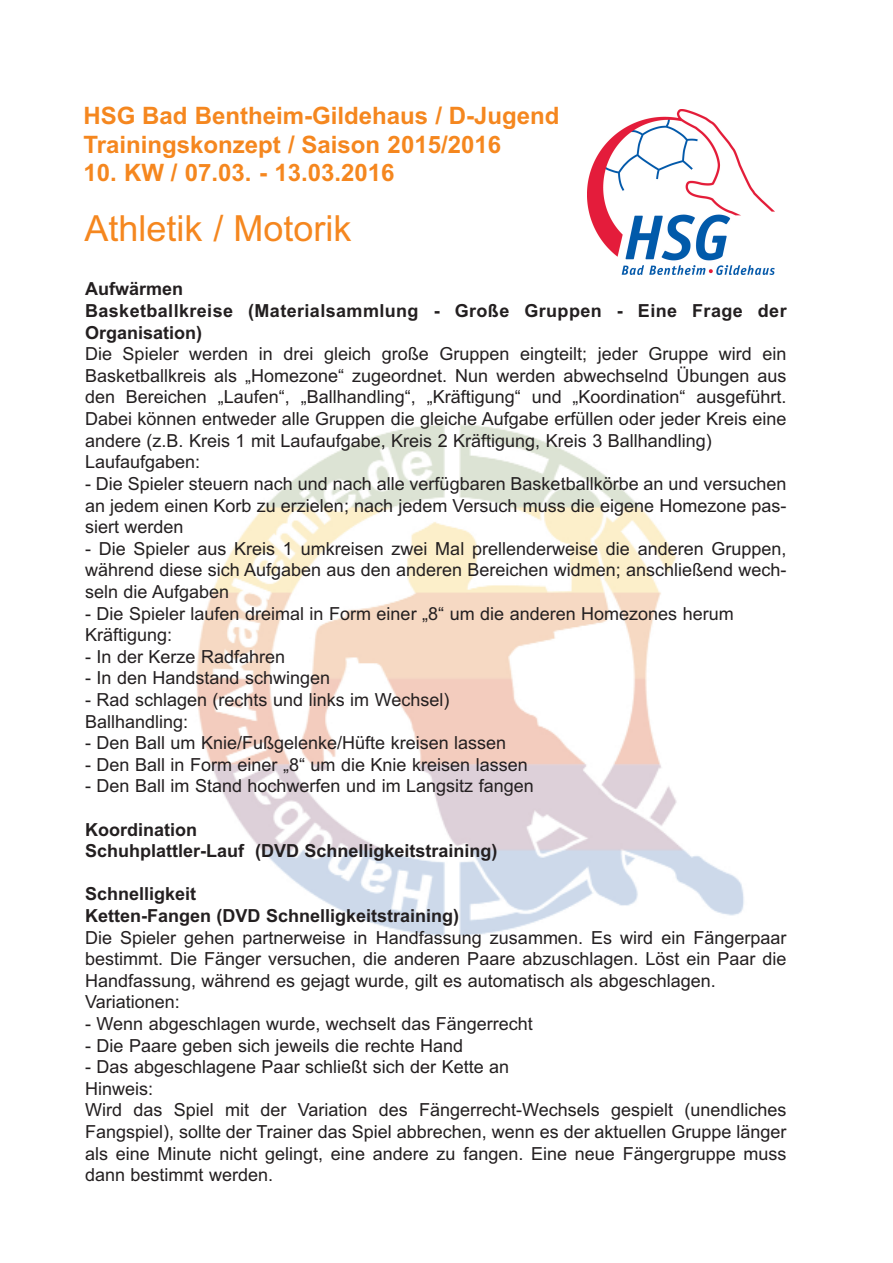
<style>
.page{position:relative;width:893px;height:1263px;background:#fff}
.page>*{position:absolute;margin:0;border:0;box-sizing:border-box;transform-origin:0 0}
.t1{font:36px "Arial";color:#f5871f}
.t2{font:700 24px/28.8px "Arial";color:#f5871f}
.t3{font:18px/21.6px "Arial";color:#231f20}
.t4{font:700 18px/21.6px "Arial";color:#231f20}
.t5{font:700 18px/21.6px "Arial";letter-spacing:.02em;color:#231f20}
</style>
<div class="page">
<img style="left:196px;top:424px;width:548px;height:512px">
<img style="left:588px;top:110px;width:187px;height:165px">
<h2 class="t2" style="left:84px;top:102px;width:478px">HSG Bad Bentheim-Gildehaus / D-Jugend<br>Trainingskonzept / Saison 2015/2016</h2>
<h2 class="t2" style="left:84px;top:159px;width:312px">10. KW / 07.03. - 13.03.2016</h2>
<h1 class="t1" style="left:84px;top:205px;width:269px">Athletik / Motorik</h1>
<p class="t5" style="left:85px;top:279px;width:703px">Aufwärmen<br>Basketballkreise (Materialsammlung - Große Gruppen - Eine Frage der<br>Organisation)</p>
<p class="t3" style="left:85px;top:343px;width:703px">Die Spieler werden in drei gleich große Gruppen eingteilt; jeder Gruppe wird ein Basketballkreis als „Homezone“ zugeordnet. Nun werden abwechselnd Übungen aus den Bereichen „Laufen“, „Ballhandling“, „Kräftigung“ und „Koordination“ ausgeführt.<br>Dabei können entweder alle Gruppen die gleiche Aufgabe erfüllen oder jeder Kreis eine andere (z.B. Kreis 1 mit Laufaufgabe, Kreis 2 Kräftigung, Kreis 3 Ballhandling)<br>Laufaufgaben:</p>
<p class="t3" style="left:85px;top:473px;width:703px;text-align:justify">- Die Spieler steuern nach und nach alle verfügbaren Basketballkörbe an und versuchen an jedem einen Korb zu erzielen; nach jedem Versuch muss die eigene Homezone pas&shy;siert werden</p>
<p class="t3" style="left:85px;top:538px;width:703px;text-align:justify">- Die Spieler aus Kreis 1 umkreisen zwei Mal prellenderweise die anderen Gruppen, während diese sich Aufgaben aus den anderen Bereichen widmen; anschließend wech&shy;seln die Aufgaben</p>
<p class="t3" style="left:85px;top:603px;width:650px">- Die Spieler laufen dreimal in Form einer „8“ um die anderen Homezones herum<br>Kräftigung:</p>
<p class="t3" style="left:85px;top:646px;width:202px">- In der Kerze Radfahren</p>
<p class="t3" style="left:85px;top:667px;width:247px">- In den Handstand schwingen</p>
<p class="t3" style="left:85px;top:689px;width:366px">- Rad schlagen (rechts und links im Wechsel)<br>Ballhandling:</p>
<p class="t3" style="left:85px;top:732px;width:423px">- Den Ball um Knie/Fußgelenke/Hüfte kreisen lassen</p>
<p class="t3" style="left:85px;top:754px;width:444px">- Den Ball in Form einer „8“ um die Knie kreisen lassen</p>
<p class="t3" style="left:85px;top:775px;width:450px">- Den Ball im Stand hochwerfen und im Langsitz fangen</p>
<p class="t4" style="left:85px;top:819px;width:414px">Koordination<br>Schuhplattler-Lauf (DVD Schnelligkeitstraining)</p>
<p class="t4" style="left:85px;top:884px;width:376px">Schnelligkeit<br>Ketten-Fangen (DVD Schnelligkeitstraining)</p>
<p class="t3" style="left:85px;top:927px;width:703px">Die Spieler gehen partnerweise in Handfassung zusammen. Es wird ein Fängerpaar bestimmt. Die Fänger versuchen, die anderen Paare abzuschlagen. Löst ein Paar die Handfassung, während es gejagt wurde, gilt es automatisch als abgeschlagen.<br>Variationen:</p>
<p class="t3" style="left:85px;top:1013px;width:449px">- Wenn abgeschlagen wurde, wechselt das Fängerrecht</p>
<p class="t3" style="left:85px;top:1035px;width:380px">- Die Paare geben sich jeweils die rechte Hand</p>
<p class="t3" style="left:85px;top:1056px;width:703px">- Das abgeschlagene Paar schließt sich der Kette an<br>Hinweis:<br>Wird das Spiel mit der Variation des Fängerrecht-Wechsels gespielt (unendliches Fangspiel), sollte der Trainer das Spiel abbrechen, wenn es der aktuellen Gruppe länger als eine Minute nicht gelingt, eine andere zu fangen. Eine neue Fängergruppe muss dann bestimmt werden.</p>
</div>
